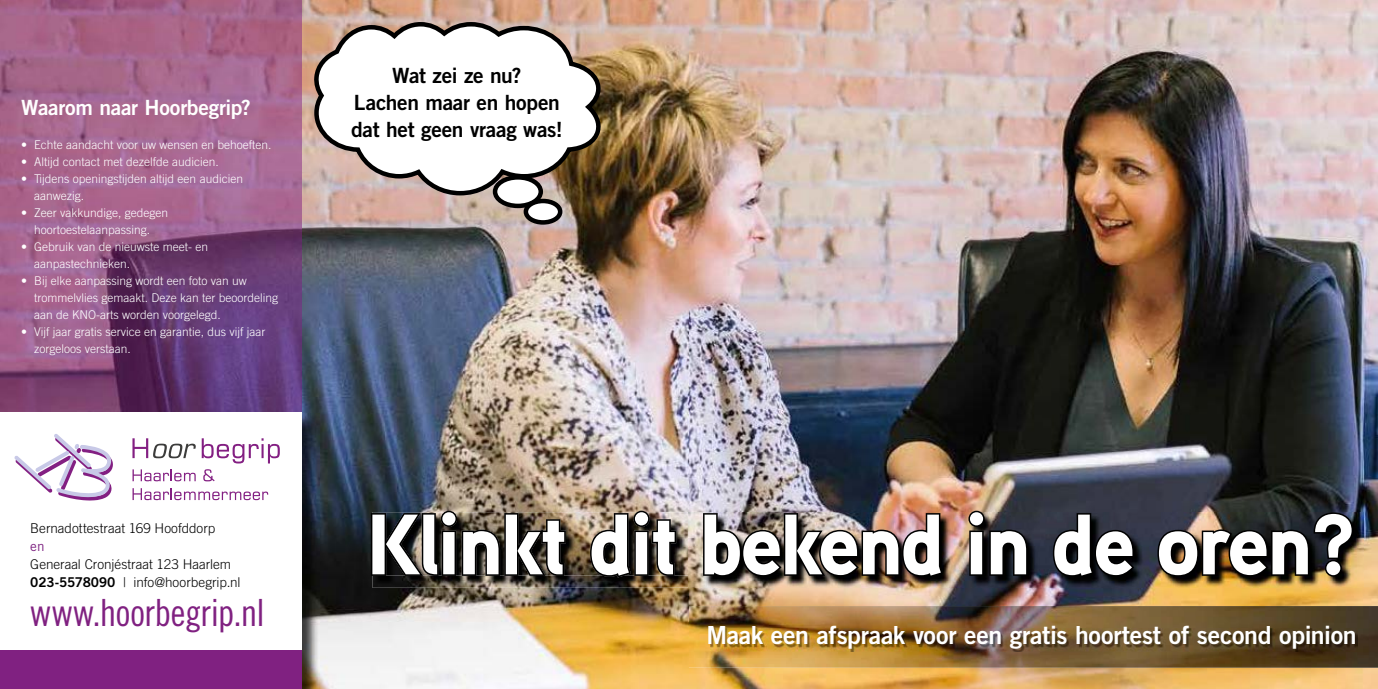
<style>
.page{position:relative;width:1378px;height:689px;background:#fff}
.page>*{position:absolute;margin:0;border:0;box-sizing:border-box;transform-origin:0 0}
.t1{font:900 85.5px "Aaux Next";letter-spacing:-.03em;color:#fff}
.t2{font:37.5px "Trade Gothic LT Std Cn 18";letter-spacing:-.01em;color:#802181}
.t3{font:24.9px "Trade Gothic LT Std Bd 2";letter-spacing:-.01em;color:#fff}
.t4{font:21px/27px "Trade Gothic LT Std Bd 2";letter-spacing:-.015em;color:#000;text-align:center}
.t5{font:21px "Trade Gothic LT Std Bd 2";letter-spacing:-.015em;color:#fff}
.t6{font:300 13.5px/18px "Trade Gothic LT Std";color:#000}
.t7{font:13.5px "Trade Gothic LT Std";color:#7e2381}
.t8{font:300 12px/17px "Trade Gothic LT Std";color:#fff}
.s1{font-family:"Trade Gothic LT Std Bd 2";font-weight:400}
</style>
<div class="page">
<img style="left:302px;top:0;width:1076px;height:689px">
<img style="left:0;top:0;width:302px;height:412px">
<img style="left:302px;top:413px;width:17px;height:276px">
<svg style="left:14px;top:434px;width:99px;height:66px"></svg>
<svg style="left:132px;top:438px;width:64px;height:20px"></svg>
<svg style="left:202px;top:438px;width:78px;height:25px"></svg>
<svg style="left:132px;top:469px;width:64px;height:12px"></svg>
<svg style="left:203px;top:469px;width:12px;height:12px"></svg>
<svg style="left:132px;top:488px;width:136px;height:12px"></svg>
<div style="left:0;top:651px;width:302px;height:38px;background:#802181"></div>
<img style="left:372px;top:512px;width:991px;height:76px">
<img style="left:371px;top:511px;width:318px;height:66px">
<svg style="left:311px;top:20px;width:294px;height:178px"></svg>
<svg style="left:495px;top:177px;width:46px;height:29px"></svg>
<div style="left:493px;top:175px;width:50px;height:33px;border:4px solid #000;border-radius:50%"></div>
<svg style="left:526px;top:201px;width:34px;height:21px"></svg>
<div style="left:523px;top:199px;width:39px;height:26px;border:4px solid #000;border-radius:50%"></div>
<img style="left:701px;top:511px;width:243px;height:68px">
<svg style="left:967px;top:509px;width:62px;height:68px;background:#252324"></svg>
<svg style="left:1051px;top:511px;width:85px;height:68px;background:#15171d"></svg>
<img style="left:1156px;top:511px;width:198px;height:67px">
<img style="left:689px;top:606px;width:689px;height:62px">
<img style="left:710px;top:628px;width:647px;height:23px">
<h3 class="t5" style="left:21px;top:95px;width:231px">Waarom naar Hoorbegrip?</h3>
<p class="t8" style="left:21px;top:136px;width:252px">• Echte aandacht voor uw wensen en behoeften.</p>
<p class="t8" style="left:21px;top:153px;width:199px">• Altijd contact met dezelfde audicien.</p>
<p class="t8" style="left:34px;top:170px;width:210px;text-indent:-13px">• Tijdens openingstijden altijd een audicien aanwezig.</p>
<p class="t8" style="left:21px;top:204px;width:148px;text-align:center">• Zeer vakkundige, gedegen hoortoestelaanpassing.</p>
<p class="t8" style="left:34px;top:238px;width:176px;text-indent:-13px">• Gebruik van de nieuwste meet- en aanpastechnieken.</p>
<p class="t8" style="left:34px;top:272px;width:245px;text-indent:-13px">• Bij elke aanpassing wordt een foto van uw trommelvlies gemaakt. Deze kan ter beoordeling aan de KNO-arts worden voorgelegd.</p>
<p class="t8" style="left:34px;top:323px;width:233px;text-indent:-13px">• Vijf jaar gratis service en garantie, dus vijf jaar zorgeloos verstaan.</p>
<p class="t6" style="left:30px;top:519px;width:186px">Bernadottestraat 169 Hoofddorp</p>
<p class="t7" style="left:30px;top:538px;width:16px">en</p>
<p class="t6" style="left:30px;top:555px;width:212px">Generaal Cronjéstraat 123 Haarlem<br><span class="s1">023-5578090</span> | info@hoorbegrip.nl</p>
<h2 class="t2" style="left:30px;top:590px;width:236px">www.hoorbegrip.nl</h2>
<h3 class="t4" style="left:351px;top:61px;width:213px">Wat zei ze nu?<br>Lachen maar en hopen dat het geen vraag was!</h3>
<h1 class="t1" style="left:366px;top:483px;width:992px">Klinkt dit bekend in de oren?</h1>
<h3 class="t3" style="left:706px;top:620px;width:652px">Maak een afspraak voor een gratis hoortest of second opinion</h3>
</div>
